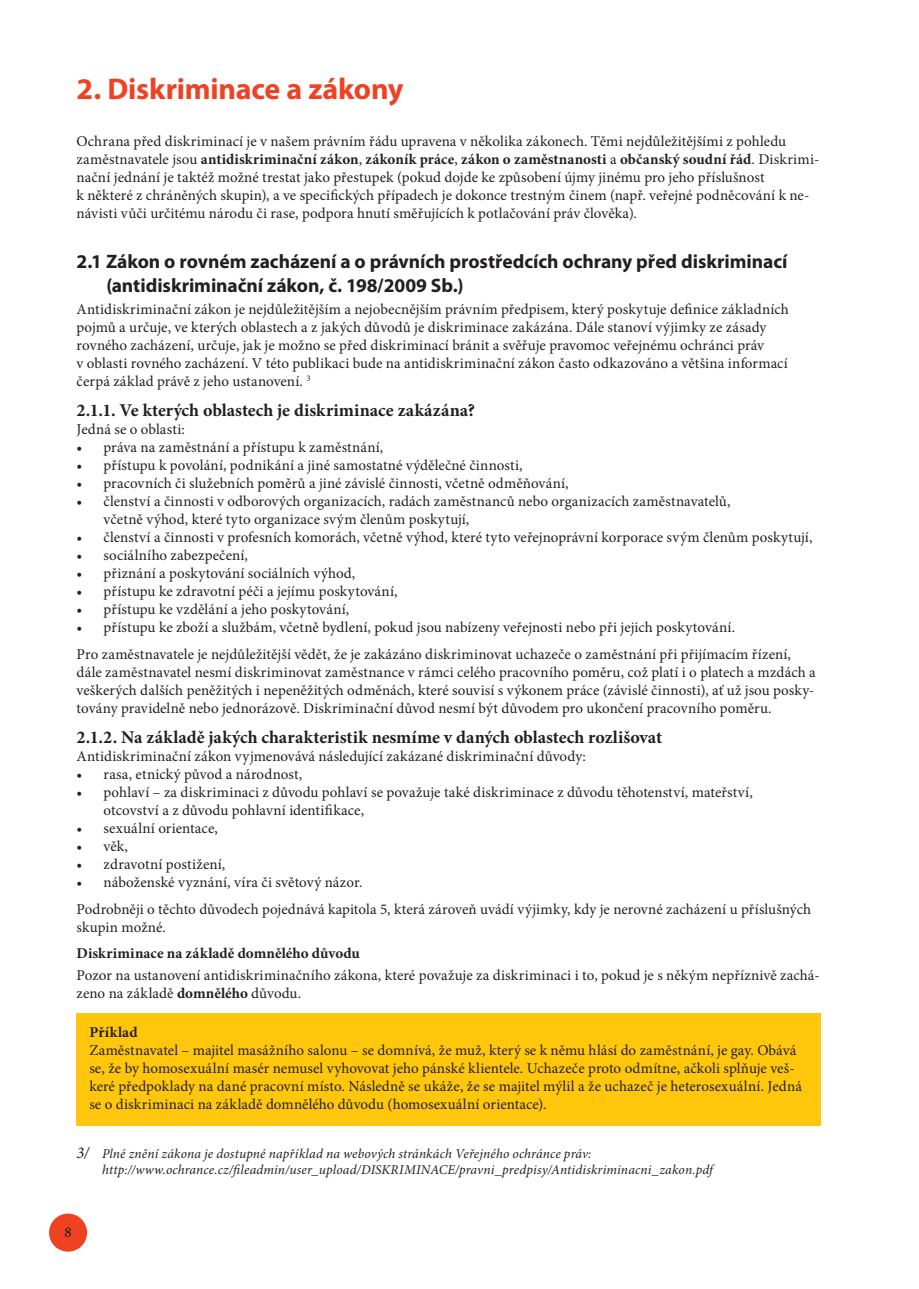
<style>
.page{position:relative;width:919px;height:1289px;background:#fff}
.page>*{position:absolute;margin:0;border:0;box-sizing:border-box;transform-origin:0 0}
.t1{font:700 30px "Myriad Pro";letter-spacing:-.005em;color:#ef4223}
.t2{font:700 19.5px/23.4px "Myriad Pro";letter-spacing:-.005em;color:#231f20}
.t3{font:700 18px "Minion Pro";color:#231f20}
.t4{font:15px/18px "Minion Pro";letter-spacing:.005em;color:#231f20}
.t5{font:700 15px "Minion Pro";letter-spacing:.005em;color:#231f20}
.t6{font:italic 13.5px/16.2px "Minion Pro";letter-spacing:.01em;color:#231f20}
.s1{font-weight:700}
.s2{font-size:16.5px}
</style>
<div class="page">
<div style="left:49px;top:1213px;width:38px;height:38px;background:#ef4223;border-radius:50%"></div>
<div style="left:77px;top:1012px;width:744px;height:113px;background:#fec70c"></div>
<h1 class="t1" style="left:77px;top:77px;width:328px">2. Diskriminace a zákony</h1>
<p class="t4" style="left:77px;top:134px;width:744px">Ochrana před diskriminací je v našem právním řádu upravena v několika zákonech. Těmi nejdůležitějšími z pohledu zaměstnavatele jsou <span class="s1">antidiskriminační zákon</span>, <span class="s1">zákoník práce</span>, <span class="s1">zákon o zaměstnanosti</span> a <span class="s1">občanský soudní řád</span>. Diskrimi&shy;nační jednání je taktéž možné trestat jako přestupek (pokud dojde ke způsobení újmy jinému pro jeho příslušnost<br>k některé z chráněných skupin), a ve specifických případech je dokonce trestným činem (např. veřejné podněcování k ne&shy;návisti vůči určitému národu či rase, podpora hnutí směřujících k potlačování práv člověka).</p>
<h2 class="t2" style="left:106px;top:252px;width:682px;text-indent:-30px">2.1 Zákon o rovném zacházení a o právních prostředcích ochrany před diskriminací (antidiskriminační zákon, č. 198/2009 Sb.)</h2>
<p class="t4" style="left:77px;top:301px;width:713px">Antidiskriminační zákon je nejdůležitějším a nejobecnějším právním předpisem, který poskytuje definice základních pojmů a určuje, ve kterých oblastech a z jakých důvodů je diskriminace zakázána. Dále stanoví výjimky ze zásady rovného zacházení, určuje, jak je možno se před diskriminací bránit a svěřuje pravomoc veřejnému ochránci práv<br>v oblasti rovného zacházení. V této publikaci bude na antidiskriminační zákon často odkazováno a většina informací čerpá základ právě z jeho ustanovení. <sup>3</sup></p>
<p class="t3" style="left:77px;top:403px;width:400px">2.1.1. Ve kterých oblastech je diskriminace zakázána?</p>
<p class="t4" style="left:77px;top:421px;width:110px">Jedná se o oblasti:</p>
<p class="t4" style="left:77px;top:439px;width:308px">• práva na zaměstnání a přístupu k zaměstnání,</p>
<p class="t4" style="left:77px;top:457px;width:447px">• přístupu k povolání, podnikání a jiné samostatné výdělečné činnosti,</p>
<p class="t4" style="left:77px;top:475px;width:493px">• pracovních či služebních poměrů a jiné závislé činnosti, včetně odměňování,</p>
<p class="t4" style="left:104px;top:493px;width:628px;text-indent:-27px">• členství a činnosti v odborových organizacích, radách zaměstnanců nebo organizacích zaměstnavatelů, včetně výhod, které tyto organizace svým členům poskytují,</p>
<p class="t4" style="left:77px;top:529px;width:737px">• členství a činnosti v profesních komorách, včetně výhod, které tyto veřejnoprávní korporace svým členům poskytují,</p>
<p class="t4" style="left:77px;top:547px;width:173px">• sociálního zabezpečení,</p>
<p class="t4" style="left:77px;top:565px;width:280px">• přiznání a poskytování sociálních výhod,</p>
<p class="t4" style="left:77px;top:583px;width:322px">• přístupu ke zdravotní péči a jejímu poskytování,</p>
<p class="t4" style="left:77px;top:601px;width:274px">• přístupu ke vzdělání a jeho poskytování,</p>
<p class="t4" style="left:77px;top:615px;width:716px;line-height:26.5px">• přístupu ke zboží a službám, včetně bydlení, pokud jsou nabízeny veřejnosti nebo při jejich poskytování.<br>Pro zaměstnavatele je nejdůležitější vědět, že je zakázáno diskriminovat uchazeče o zaměstnání při přijímacím řízení,</p>
<p class="t4" style="left:77px;top:664px;width:740px;text-align:justify">dále zaměstnavatel nesmí diskriminovat zaměstnance v rámci celého pracovního poměru, což platí i o platech a mzdách a veškerých dalších peněžitých i nepeněžitých odměnách, které souvisí s výkonem práce (závislé činnosti), ať už jsou posky&shy;továny pravidelně nebo jednorázově. Diskriminační důvod nesmí být důvodem pro ukončení pracovního poměru.</p>
<p class="t3" style="left:77px;top:730px;width:587px">2.1.2. Na základě jakých charakteristik nesmíme v daných oblastech rozlišovat</p>
<p class="t4" style="left:77px;top:748px;width:511px">Antidiskriminační zákon vyjmenovává následující zakázané diskriminační důvody:</p>
<p class="t4" style="left:77px;top:766px;width:227px">• rasa, etnický původ a národnost,</p>
<p class="t4" style="left:104px;top:784px;width:650px;text-indent:-27px">• pohlaví – za diskriminaci z důvodu pohlaví se považuje také diskriminace z důvodu těhotenství, mateřství, otcovství a z důvodu pohlavní identifikace,</p>
<p class="t4" style="left:77px;top:820px;width:143px">• sexuální orientace,</p>
<p class="t4" style="left:77px;top:838px;width:53px">• věk,</p>
<p class="t4" style="left:77px;top:856px;width:150px">• zdravotní postižení,</p>
<p class="t4" style="left:77px;top:870px;width:736px;line-height:26.5px">• náboženské vyznání, víra či světový názor.<br>Podrobněji o těchto důvodech pojednává kapitola 5, která zároveň uvádí výjimky, kdy je nerovné zacházení u příslušných</p>
<p class="t4" style="left:77px;top:918px;width:91px">skupin možné.</p>
<p class="t5" style="left:77px;top:947px;width:285px">Diskriminace na základě domnělého důvodu</p>
<p class="t4" style="left:77px;top:967px;width:744px">Pozor na ustanovení antidiskriminačního zákona, které považuje za diskriminaci i to, pokud je s někým nepříznivě zachá&shy;zeno na základě <span class="s1">domnělého</span> důvodu.</p>
<p class="t5" style="left:89px;top:1025px;width:50px">Příklad</p>
<p class="t4" style="left:89px;top:1041px;width:714px">Zaměstnavatel – majitel masážního salonu – se domnívá, že muž, který se k němu hlásí do zaměstnání, je gay. Obává se, že by homosexuální masér nemusel vyhovovat jeho pánské klientele. Uchazeče proto odmítne, ačkoli splňuje veš&shy;keré předpoklady na dané pracovní místo. Následně se ukáže, že se majitel mýlil a že uchazeč je heterosexuální. Jedná se o diskriminaci na základě domnělého důvodu (homosexuální orientace).</p>
<p class="t6" style="left:102px;top:1146px;width:612px;text-indent:-26px"><span class="s2">3/</span> Plné znění zákona je dostupné například na webových stránkách Veřejného ochránce práv: http://www.ochrance.cz/fileadmin/user_upload/DISKRIMINACE/pravni_predpisy/Antidiskriminacni_zakon.pdf</p>
<p class="t4" style="left:64px;top:1224px;width:9px">8</p>
</div>
